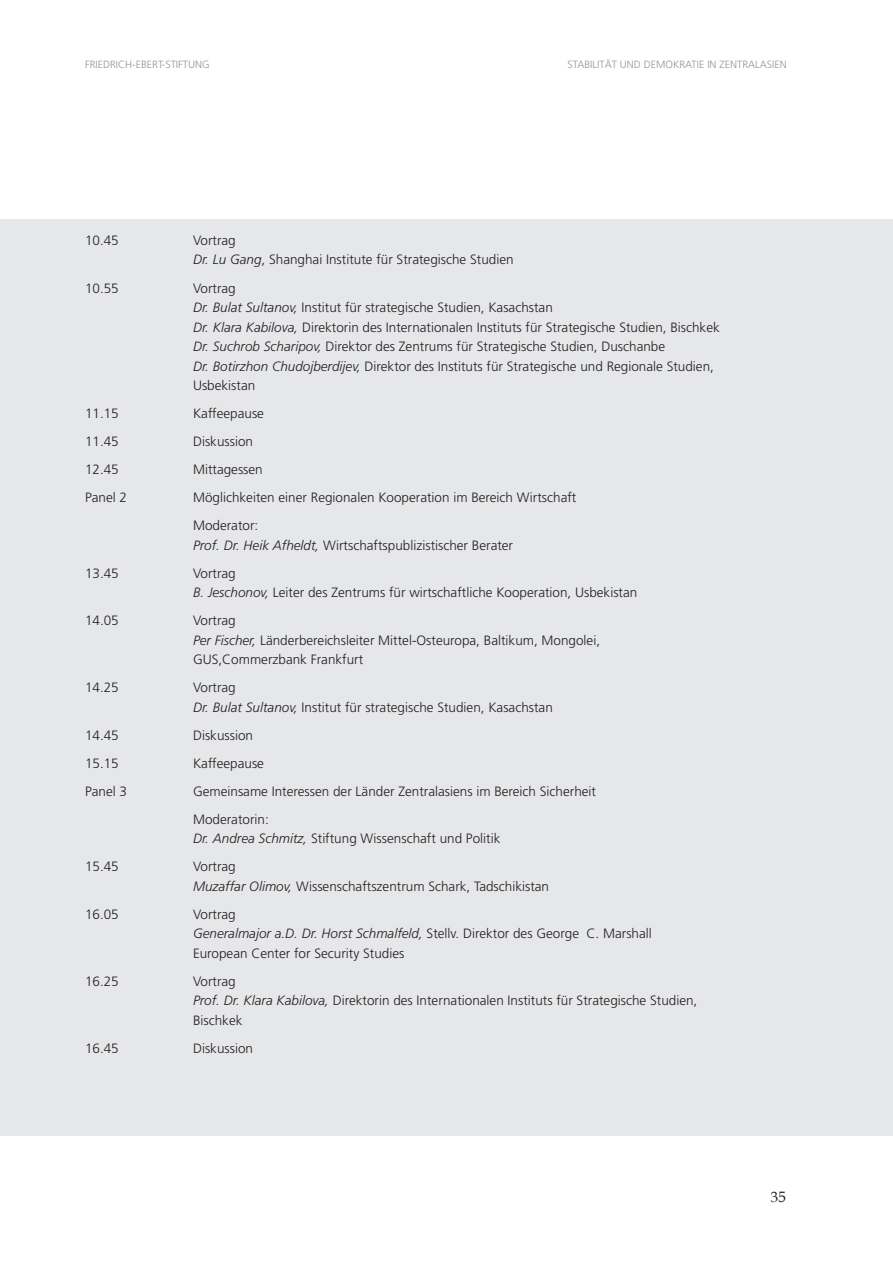
<style>
.page{position:relative;width:893px;height:1263px;background:#fff}
.page>*{position:absolute;margin:0;border:0;box-sizing:border-box;transform-origin:0 0}
.t1{font:15px "Book Antiqua";color:#231f20}
.t2{font:300 13.5px/19.5px "Frutiger";color:#231f20}
.t3{font:300 10.5px "Frutiger";color:#939598}
.s1{font-style:italic}
</style>
<div class="page">
<div style="left:0;top:219px;width:893px;height:917px;background:#e6e7e9"></div>
<p class="t3" style="left:85px;top:60px;width:126px">FRIEDRICH-EBERT-STIFTUNG</p>
<p class="t3" style="left:567px;top:60px;width:221px">STABILITÄT UND DEMOKRATIE IN ZENTRALASIEN</p>
<p class="t2" style="left:85px;top:232px;width:35px">10.45</p>
<p class="t2" style="left:193px;top:232px;width:322px">Vortrag<br><span class="s1">Dr. Lu Gang</span>, Shanghai Institute für Strategische Studien</p>
<p class="t2" style="left:85px;top:279px;width:35px">10.55</p>
<p class="t2" style="left:193px;top:279px;width:528px">Vortrag<br><span class="s1">Dr. Bulat Sultanov,</span> Institut für strategische Studien, Kasachstan<br><span class="s1">Dr. Klara Kabilova,</span> Direktorin des Internationalen Instituts für Strategische Studien, Bischkek <span class="s1">Dr. Suchrob Scharipov,</span> Direktor des Zentrums für Strategische Studien, Duschanbe<br><span class="s1">Dr. Botirzhon Chudojberdijev,</span> Direktor des Instituts für Strategische und Regionale Studien, Usbekistan</p>
<p class="t2" style="left:85px;top:405px;width:35px">11.15</p>
<p class="t2" style="left:193px;top:405px;width:73px">Kaffeepause</p>
<p class="t2" style="left:85px;top:433px;width:35px">11.45</p>
<p class="t2" style="left:193px;top:433px;width:62px">Diskussion</p>
<p class="t2" style="left:85px;top:461px;width:35px">12.45</p>
<p class="t2" style="left:193px;top:461px;width:71px">Mittagessen</p>
<p class="t2" style="left:85px;top:489px;width:44px">Panel 2</p>
<p class="t2" style="left:193px;top:484px;width:385px;line-height:28px">Möglichkeiten einer Regionalen Kooperation im Bereich Wirtschaft<br>Moderator:</p>
<p class="t2" style="left:193px;top:536px;width:322px"><span class="s1">Prof. Dr. Heik Afheldt,</span> Wirtschaftspublizistischer Berater</p>
<p class="t2" style="left:85px;top:564px;width:35px">13.45</p>
<p class="t2" style="left:193px;top:564px;width:446px">Vortrag<br><span class="s1">B. Jeschonov,</span> Leiter des Zentrums für wirtschaftliche Kooperation, Usbekistan</p>
<p class="t2" style="left:85px;top:612px;width:35px">14.05</p>
<p class="t2" style="left:193px;top:612px;width:409px">Vortrag<br><span class="s1">Per Fischer,</span> Länderbereichsleiter Mittel-Osteuropa, Baltikum, Mongolei,<br>GUS,Commerzbank Frankfurt</p>
<p class="t2" style="left:85px;top:679px;width:35px">14.25</p>
<p class="t2" style="left:193px;top:679px;width:361px">Vortrag<br><span class="s1">Dr. Bulat Sultanov,</span> Institut für strategische Studien, Kasachstan</p>
<p class="t2" style="left:85px;top:726px;width:35px">14.45</p>
<p class="t2" style="left:193px;top:726px;width:62px">Diskussion</p>
<p class="t2" style="left:85px;top:754px;width:35px">15.15</p>
<p class="t2" style="left:193px;top:754px;width:73px">Kaffeepause</p>
<p class="t2" style="left:85px;top:782px;width:44px">Panel 3</p>
<p class="t2" style="left:193px;top:778px;width:405px;line-height:28px">Gemeinsame Interessen der Länder Zentralasiens im Bereich Sicherheit<br>Moderatorin:</p>
<p class="t2" style="left:193px;top:830px;width:309px"><span class="s1">Dr. Andrea Schmitz,</span> Stiftung Wissenschaft und Politik</p>
<p class="t2" style="left:85px;top:858px;width:35px">15.45</p>
<p class="t2" style="left:193px;top:858px;width:358px">Vortrag<br><span class="s1">Muzaffar Olimov,</span> Wissenschaftszentrum Schark, Tadschikistan</p>
<p class="t2" style="left:85px;top:905px;width:35px">16.05</p>
<p class="t2" style="left:193px;top:905px;width:460px">Vortrag<br><span class="s1">Generalmajor a.D. Dr. Horst Schmalfeld,</span> Stellv. Direktor des George C. Marshall<br>European Center for Security Studies</p>
<p class="t2" style="left:85px;top:972px;width:35px">16.25</p>
<p class="t2" style="left:193px;top:972px;width:506px">Vortrag<br><span class="s1">Prof. Dr. Klara Kabilova,</span> Direktorin des Internationalen Instituts für Strategische Studien,<br>Bischkek</p>
<p class="t2" style="left:85px;top:1039px;width:35px">16.45</p>
<p class="t2" style="left:193px;top:1039px;width:62px">Diskussion</p>
<p class="t1" style="left:771px;top:1188px;width:16px">35</p>
</div>
